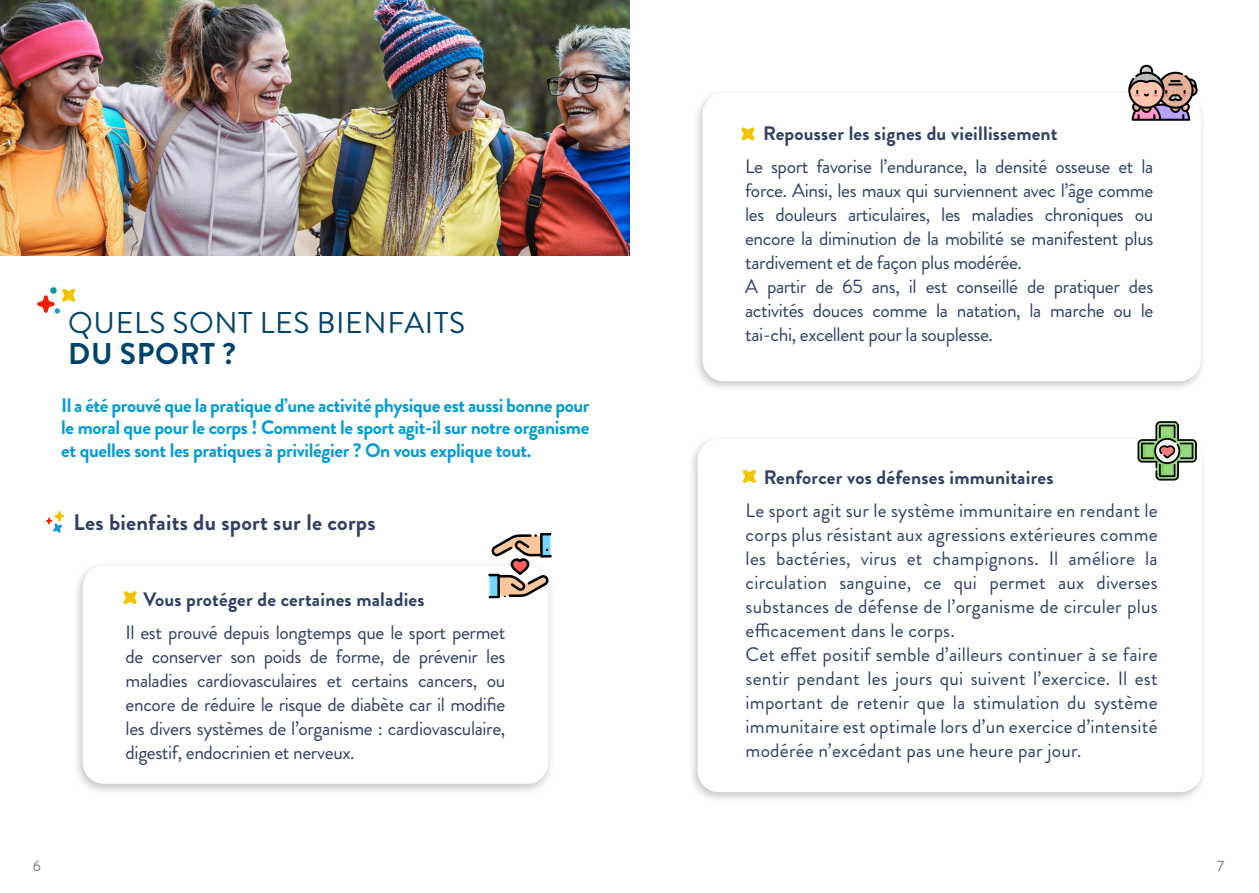
<style>
.page{position:relative;width:1259px;height:893px;background:#fff}
.page>*{position:absolute;margin:0;border:0;box-sizing:border-box;transform-origin:0 0}
.t1{font:30px "Brandon Grotesque";letter-spacing:.02em;color:#00436b}
.t2{font:700 30px "Brandon Grotesque";letter-spacing:.02em;color:#00436b}
.t3{font:700 22.5px "Brandon Grotesque";letter-spacing:.01em;color:#303f63}
.t4{font:19.5px/24px "Brandon Grotesque";letter-spacing:.01em;color:#303f63;text-align:justify}
.t5{font:19.5px/24px "Brandon Grotesque";letter-spacing:-.02em;color:#303f63}
.t6{font:700 19.5px/22.5px "Brandon Grotesque";letter-spacing:-.02em;color:#009cd8;text-align:justify}
.t7{font:700 19.5px "Brandon Grotesque";letter-spacing:.01em;color:#303f63}
.t8{font:15px "Brandon Grotesque";color:#7c7c7c}
</style>
<div class="page">
<svg style="left:46px;top:511px;width:19px;height:22px"></svg>
<svg style="left:37px;top:288px;width:39px;height:26px"></svg>
<svg style="left:50px;top:287px;width:7px;height:7px"></svg>
<div style="left:73px;top:561px;width:482px;height:235px;background:#000;opacity:.21"></div>
<div style="left:83px;top:566px;width:465px;height:218px;background:#fff;border-radius:21px"></div>
<div style="left:687px;top:435px;width:521px;height:369px;background:#000;opacity:.21"></div>
<div style="left:698px;top:439px;width:504px;height:353px;background:#fff;border-radius:21px"></div>
<div style="left:692px;top:89px;width:515px;height:304px;background:#000;opacity:.21"></div>
<div style="left:702px;top:93px;width:498px;height:288px;background:#fff;border-radius:21px"></div>
<svg style="left:488px;top:533px;width:64px;height:65px"></svg>
<svg style="left:1128px;top:65px;width:69px;height:56px"></svg>
<img style="left:0;top:0;width:629px;height:256px">
<svg style="left:123px;top:591px;width:14px;height:14px"></svg>
<svg style="left:741px;top:127px;width:14px;height:14px"></svg>
<svg style="left:742px;top:470px;width:14px;height:13px"></svg>
<svg style="left:1137px;top:421px;width:59px;height:60px"></svg>
<h1 class="t1" style="left:68px;top:302px;width:398px">QUELS SONT LES BIENFAITS</h1>
<h1 class="t2" style="left:68px;top:333px;width:169px">DU SPORT ?</h1>
<p class="t6" style="left:61px;top:394px;width:530px">Il a été prouvé que la pratique d’une activité physique est aussi bonne pour le moral que pour le corps ! Comment le sport agit-il sur notre organisme et quelles sont les pratiques à privilégier ? On vous explique tout.</p>
<p class="t3" style="left:74px;top:507px;width:303px">Les bienfaits du sport sur le corps</p>
<p class="t7" style="left:144px;top:585px;width:282px">Vous protéger de certaines maladies</p>
<p class="t4" style="left:126px;top:620px;width:381px">Il est prouvé depuis longtemps que le sport permet de conserver son poids de forme, de prévenir les maladies cardiovasculaires et certains cancers, ou encore de réduire le risque de diabète car il modifie les divers systèmes de l’organisme : cardiovasculaire, digestif, endocrinien et nerveux.</p>
<p class="t7" style="left:763px;top:119px;width:296px">Repousser les signes du vieillissement</p>
<p class="t5" style="left:745px;top:154px;width:410px">Le sport favorise l’endurance, la densité osseuse et la force. Ainsi, les maux qui surviennent avec l’âge comme les douleurs articulaires, les maladies chroniques ou encore la diminution de la mobilité se manifestent plus tardivement et de façon plus modérée.<br>A partir de 65 ans, il est conseillé de pratiquer des activités douces comme la natation, la marche ou le tai-chi, excellent pour la souplesse.</p>
<p class="t7" style="left:763px;top:463px;width:291px">Renforcer vos défenses immunitaires</p>
<p class="t4" style="left:745px;top:498px;width:413px;text-align:left">Le sport agit sur le système immunitaire en rendant le corps plus résistant aux agressions extérieures comme les bactéries, virus et champignons. Il améliore la circulation sanguine, ce qui permet aux diverses substances de défense de l’organisme de circuler plus efficacement dans le corps.<br>Cet effet positif semble d’ailleurs continuer à se faire sentir pendant les jours qui suivent l’exercice. Il est important de retenir que la stimulation du système immunitaire est optimale lors d’un exercice d’intensité modérée n’excédant pas une heure par jour.</p>
<p class="t8" style="left:33px;top:855px;width:10px">6</p>
<p class="t8" style="left:1217px;top:855px;width:9px">7</p>
</div>
